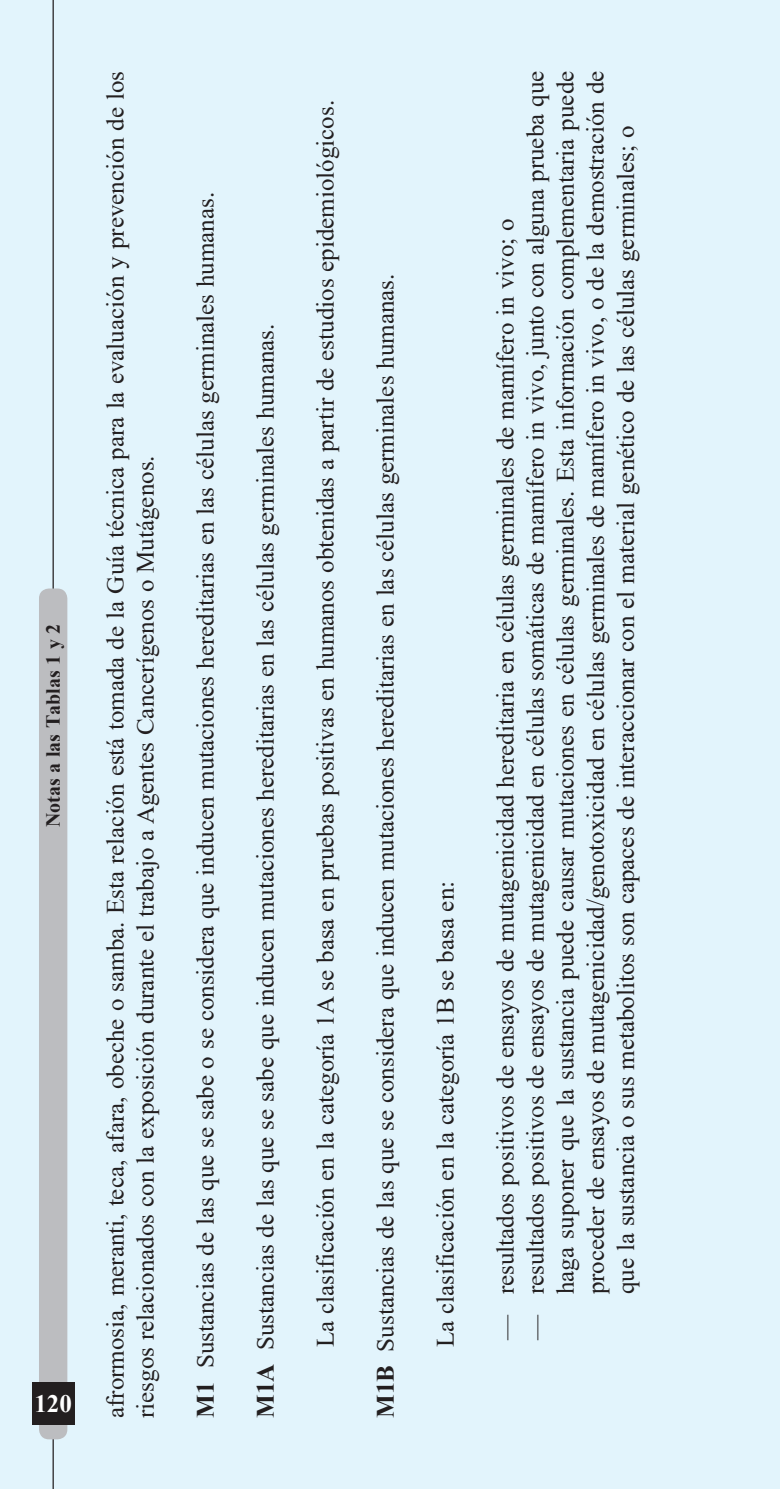
<style>
.page{position:relative;width:780px;height:1489px;background:#fff}
.page>*{position:absolute;margin:0;border:0;box-sizing:border-box;transform-origin:0 0}
.t1{font:25px/30px "Times New Roman";color:#231f20;text-align:justify}
.t2{font:700 25px "Times New Roman";color:#231f20}
.t3{font:700 25px "Times New Roman";color:#fff}
.t4{font:700 20px "Times New Roman";color:#231f20}
</style>
<div class="page">
<div style="left:0;top:0;width:780px;height:1488px;background:#e2f4fc"></div>
<hr style="left:53px;top:0;width:1px;height:1488px;background:#231f20">
<div style="left:39px;top:588px;width:28px;height:851px;background:#bcbdc0;border-radius:10px"></div>
<div style="left:32px;top:1382px;width:42px;height:42px;background:#231f20"></div>
<p class="t4" style="left:42px;top:827px;width:205px;rotate:-90deg">Notas a las Tablas 1 y 2</p>
<p class="t3" style="left:34px;top:1389px;width:39px">120</p>
<p class="t1" style="left:100px;top:1417px;width:1348px;rotate:-90deg">afrormosia, meranti, teca, afara, obeche o samba. Esta relación está tomada de la Guía técnica para la evaluación y prevención de los</p>
<p class="t1" style="left:130px;top:1417px;width:964px;rotate:-90deg">riesgos relacionados con la exposición durante el trabajo a Agentes Cancerígenos o Mutágenos.</p>
<p class="t1" style="left:190px;top:1367px;width:1177px;rotate:-90deg">Sustancias de las que se sabe o se considera que inducen mutaciones hereditarias en las células germinales humanas.</p>
<p class="t2" style="left:191px;top:1417px;width:38px;rotate:-90deg">M1</p>
<p class="t1" style="left:250px;top:1349px;width:1027px;rotate:-90deg">Sustancias de las que se sabe que inducen mutaciones hereditarias en las células germinales humanas.</p>
<p class="t1" style="left:310px;top:1346px;width:1248px;rotate:-90deg">La clasificación en la categoría 1A se basa en pruebas positivas en humanos obtenidas a partir de estudios epidemiológicos.</p>
<p class="t1" style="left:370px;top:1351px;width:1079px;rotate:-90deg">Sustancias de las que se considera que inducen mutaciones hereditarias en las células germinales humanas.</p>
<p class="t2" style="left:251px;top:1417px;width:56px;rotate:-90deg">M1A</p>
<p class="t2" style="left:371px;top:1417px;width:54px;rotate:-90deg">M1B</p>
<p class="t1" style="left:430px;top:1346px;width:467px;rotate:-90deg">La clasificación en la categoría 1B se basa en:</p>
<p class="t1" style="left:520px;top:1294px;width:1224px;rotate:-90deg">resultados positivos de ensayos de mutagenicidad en células somáticas de mamífero in vivo, junto con alguna prueba que haga suponer que la sustancia puede causar mutaciones en células germinales. Esta información complementaria puede proceder de ensayos de mutagenicidad/genotoxicidad en células germinales de mamífero in vivo, o de la demostración de</p>
<p class="t1" style="left:610px;top:1294px;width:1169px;rotate:-90deg">que la sustancia o sus metabolitos son capaces de interaccionar con el material genético de las células germinales; o</p>
<p class="t1" style="left:490px;top:1294px;width:1077px;rotate:-90deg">resultados positivos de ensayos de mutagenicidad hereditaria en células germinales de mamífero in vivo; o</p>
<p class="t1" style="left:490px;top:1339px;width:27px;rotate:-90deg">— —</p>
</div>
